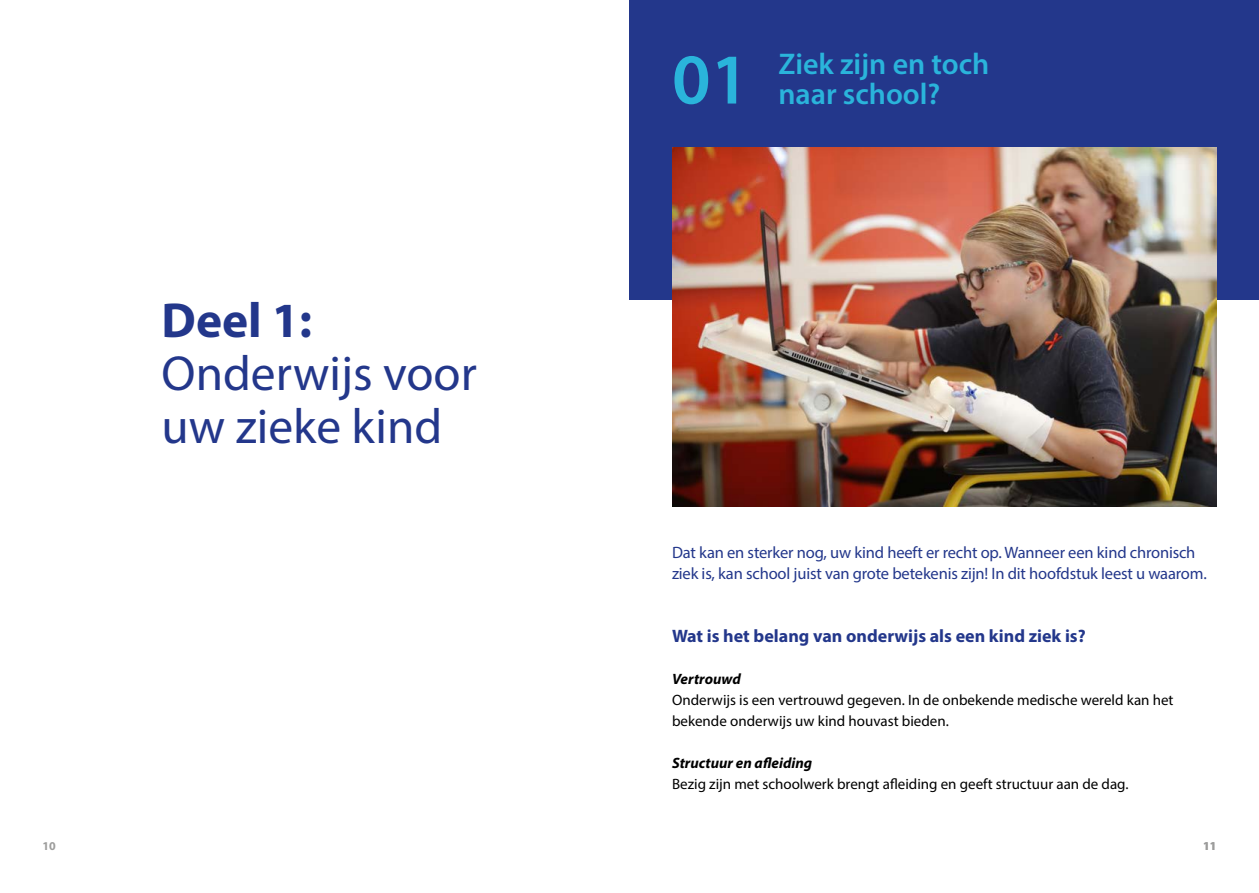
<style>
.page{position:relative;width:1259px;height:893px;background:#fff}
.page>*{position:absolute;margin:0;border:0;box-sizing:border-box;transform-origin:0 0}
.t1{font:600 72px "Myriad Pro";color:#2ab4db}
.t2{font:49.35px/53.2px "Myriad Pro";color:#23378b}
.t3{font:700 49.35px "Myriad Pro";color:#23378b}
.t4{font:600 30px/30px "Myriad Pro";color:#2ab4db}
.t5{font:700 18px "Myriad Pro";color:#23378b}
.t6{font:16.5px/21px "Myriad Pro";letter-spacing:-.01em;color:#23378b}
.t7{font:15px/21px "Myriad Pro";color:#000}
.t8{font:italic 700 15px "Myriad Pro";color:#000}
.t9{font:700 12px "Myriad Pro";color:#9d9d9c}
</style>
<div class="page">
<div style="left:629px;top:0;width:630px;height:300px;background:#23378b"></div>
<img style="left:672px;top:148px;width:544px;height:358px">
<h2 class="t3" style="left:162px;top:288px;width:152px">Deel 1:</h2>
<h2 class="t2" style="left:162px;top:346px;width:317px">Onderwijs voor uw zieke kind</h2>
<h1 class="t1" style="left:672px;top:34px;width:79px">01</h1>
<h3 class="t4" style="left:778px;top:48px;width:213px">Ziek zijn en toch naar school?</h3>
<p class="t6" style="left:672px;top:542px;width:536px">Dat kan en sterker nog, uw kind heeft er recht op. Wanneer een kind chronisch ziek is, kan school juist van grote betekenis zijn! In dit hoofdstuk leest u waarom.</p>
<p class="t5" style="left:672px;top:624px;width:415px">Wat is het belang van onderwijs als een kind ziek is?</p>
<p class="t8" style="left:672px;top:669px;width:70px">Vertrouwd</p>
<p class="t7" style="left:672px;top:689px;width:503px">Onderwijs is een vertrouwd gegeven. In de onbekende medische wereld kan het bekende onderwijs uw kind houvast bieden.</p>
<p class="t8" style="left:672px;top:753px;width:142px">Structuur en afleiding</p>
<p class="t7" style="left:672px;top:773px;width:458px">Bezig zijn met schoolwerk brengt afleiding en geeft structuur aan de dag.</p>
<p class="t9" style="left:43px;top:839px;width:15px">10</p>
<p class="t9" style="left:1203px;top:839px;width:15px">11</p>
</div>
